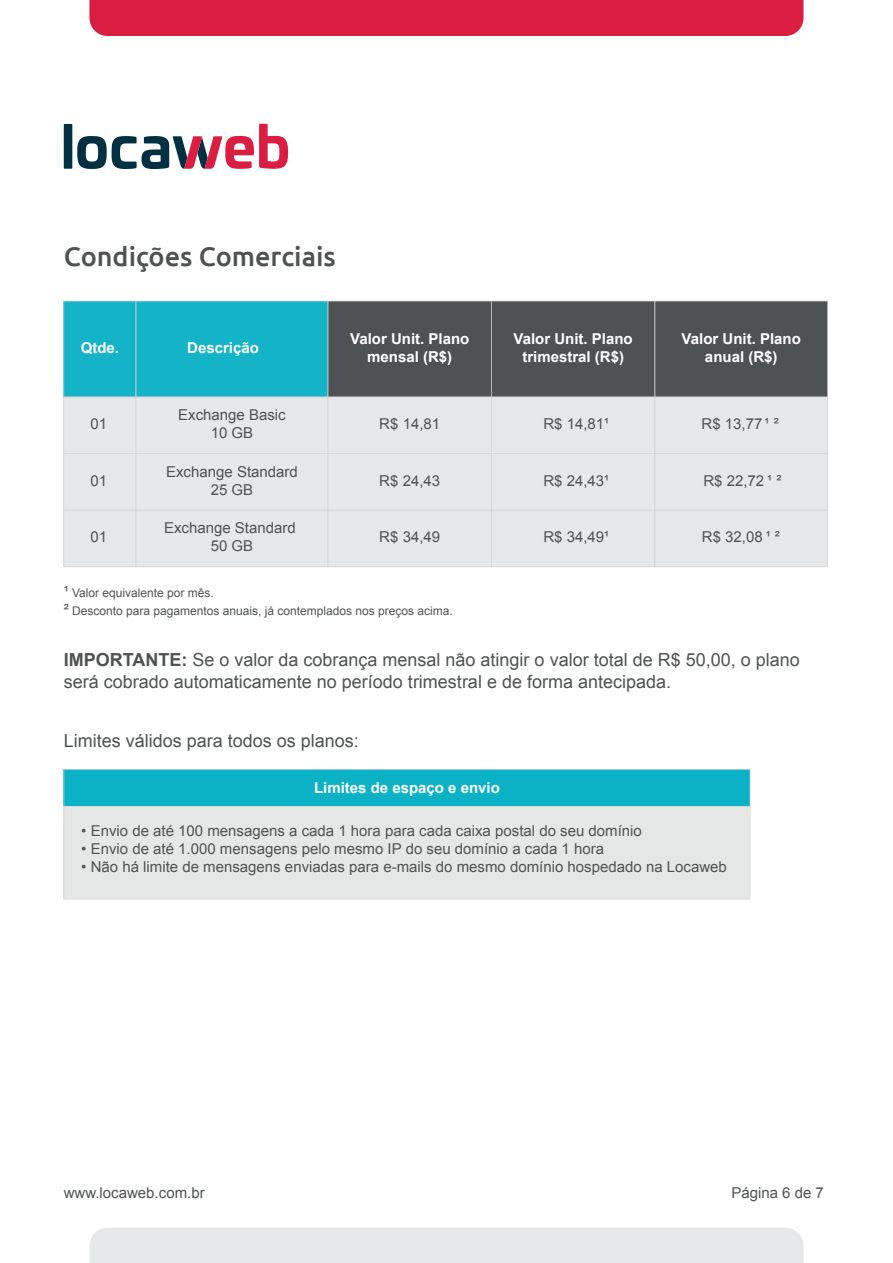
<style>
.page{position:relative;width:893px;height:1263px;background:#fff}
.page>*{position:absolute;margin:0;border:0;box-sizing:border-box;transform-origin:0 0}
.t1{font:500 27px "Ubuntu";color:#4f5252}
.t2{font:18px/21.6px "Arial";color:#4f5252}
.t3{font:15px "Arial";color:#505353}
.t4{font:15px/18px "Arial";color:#4f5252;text-align:center}
.t5{font:700 15px/18px "Arial";color:#fff;text-align:center}
.t6{font:12px/18px "Arial";color:#505353}
.s1{color:#505353}
.s2{font-size:15px}
.s3{font-weight:700}
</style>
<div class="page">
<div style="left:64px;top:124px;width:8px;height:45px;background:#003042"></div>
<svg style="left:77px;top:124px;width:211px;height:45px"></svg>
<div style="left:89px;top:0;width:714px;height:36px;background:#da1e42"></div>
<div style="left:89px;top:1228px;width:714px;height:35px;background:#e6e7e9"></div>
<svg style="left:63px;top:301px;width:765px;height:266px;background:#a8bdc1"></svg>
<div style="left:63px;top:769px;width:687px;height:37px;background:#0bb2c6"></div>
<div style="left:63px;top:806px;width:687px;height:93px;background:#e5e6e6"></div>
<h1 class="t1" style="left:64px;top:239px;width:274px">Condições Comerciais</h1>
<p class="t5" style="left:81px;top:339px;width:40px">Qtde.</p>
<p class="t5" style="left:187px;top:339px;width:73px">Descrição</p>
<p class="t5" style="left:350px;top:330px;width:121px">Valor Unit. Plano mensal (R$)</p>
<p class="t4" style="left:90px;top:415px;width:18px">01</p>
<p class="t4" style="left:90px;top:472px;width:18px">01</p>
<p class="t4" style="left:90px;top:528px;width:18px">01</p>
<p class="t4" style="left:178px;top:406px;width:109px">Exchange Basic<br>10 GB</p>
<p class="t4" style="left:166px;top:463px;width:133px">Exchange Standard<br>25 GB</p>
<p class="t4" style="left:164px;top:519px;width:133px">Exchange Standard<br>50 GB</p>
<p class="t4" style="left:379px;top:415px;width:62px">R$ 14,81</p>
<p class="t4" style="left:379px;top:472px;width:62px">R$ 24,43</p>
<p class="t4" style="left:379px;top:528px;width:62px">R$ 34,49</p>
<p class="t5" style="left:514px;top:330px;width:121px">Valor Unit. Plano trimestral (R$)</p>
<p class="t5" style="left:682px;top:330px;width:121px">Valor Unit. Plano anual (R$)</p>
<p class="t4" style="left:543px;top:415px;width:67px">R$ 14,81<span class="s1">¹</span></p>
<p class="t4" style="left:701px;top:415px;width:79px">R$ 13,77 <span class="s1">¹ ²</span></p>
<p class="t4" style="left:543px;top:472px;width:67px">R$ 24,43<span class="s1">¹</span></p>
<p class="t4" style="left:703px;top:472px;width:80px">R$ 22,72 <span class="s1">¹ ²</span></p>
<p class="t4" style="left:543px;top:528px;width:67px">R$ 34,49<span class="s1">¹</span></p>
<p class="t4" style="left:702px;top:528px;width:80px">R$ 32,08 <span class="s1">¹ ²</span></p>
<p class="t6" style="left:64px;top:584px;width:391px"><span class="s2">¹</span> Valor equivalente por mês.<br><span class="s2">²</span> Desconto para pagamentos anuais, já contemplados nos preços acima.</p>
<p class="t2" style="left:64px;top:649px;width:737px"><span class="s3">IMPORTANTE:</span> Se o valor da cobrança mensal não atingir o valor total de R$ 50,00, o plano será cobrado automaticamente no período trimestral e de forma antecipada.</p>
<p class="t2" style="left:64px;top:730px;width:297px">Limites válidos para todos os planos:</p>
<p class="t5" style="left:314px;top:779px;width:187px">Limites de espaço e envio</p>
<p class="t3" style="left:81px;top:821px;width:562px">• Envio de até 100 mensagens a cada 1 hora para cada caixa postal do seu domínio</p>
<p class="t3" style="left:81px;top:839px;width:524px">• Envio de até 1.000 mensagens pelo mesmo IP do seu domínio a cada 1 hora</p>
<p class="t3" style="left:81px;top:857px;width:647px">• Não há limite de mensagens enviadas para e-mails do mesmo domínio hospedado na Locaweb</p>
<p class="t4" style="left:64px;top:1183px;width:142px">www.locaweb.com.br</p>
<p class="t4" style="left:731px;top:1183px;width:94px">Página 6 de 7</p>
</div>
